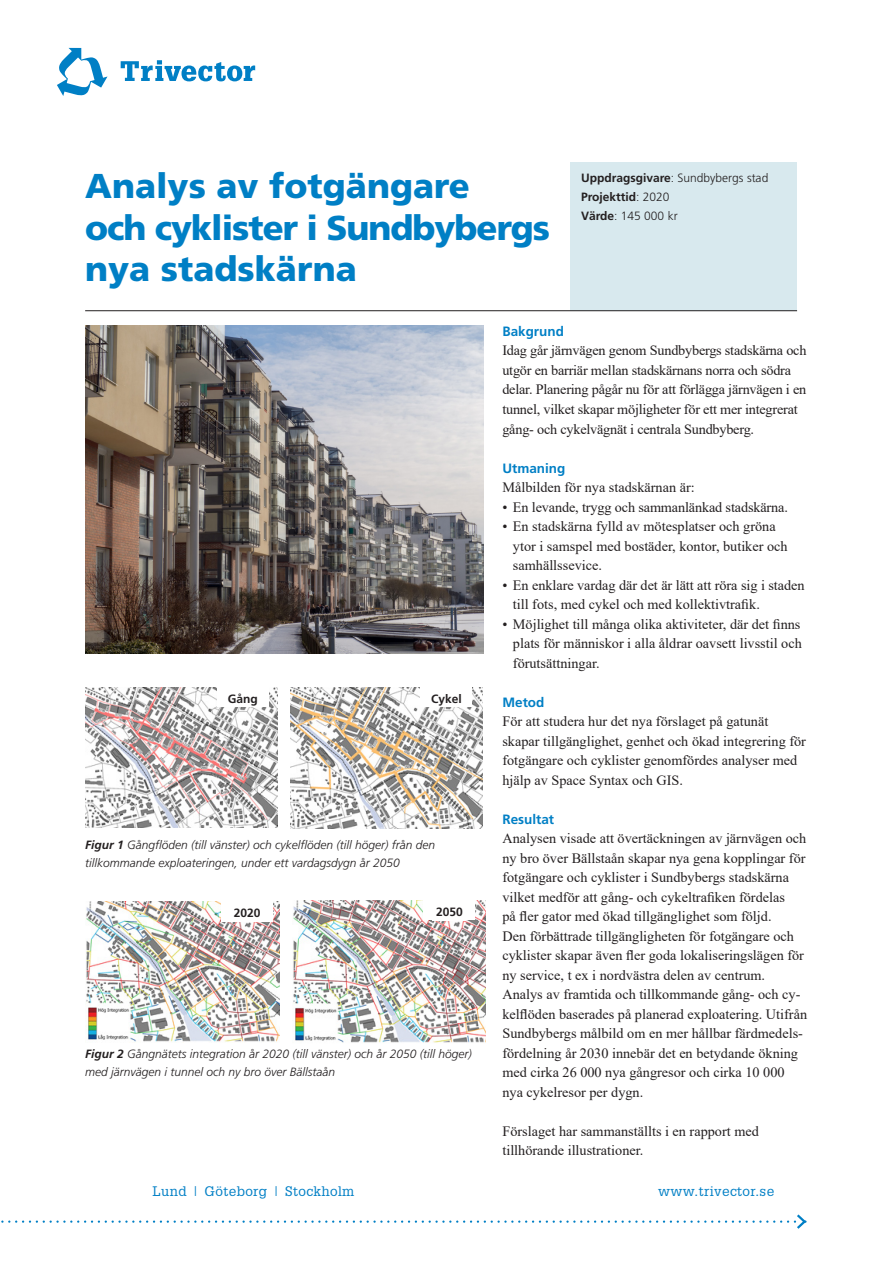
<style>
.page{position:relative;width:893px;height:1263px;background:#fff}
.page>*{position:absolute;margin:0;border:0;box-sizing:border-box;transform-origin:0 0}
.HuvRubrik_vänsterstä{font:900 34.5px/41.4px "Frutiger LT Std";color:#007fc5}
.Brödtext_TimesNR{font:14.25px/19.5px "Times New Roman";color:#231f20}
.Trafik_Processer_IT{font:13.5px "Glypha LT Std";letter-spacing:.03em;color:#007fc5}
.Mellanrubrik_blå{font:700 13.5px "Frutiger";color:#007fc5}
.Brödtext_TimesNR-2{font:700 13.5px "Frutiger LT Std";color:#007fc5}
.Brödtext_TimesNR-3{font:700 13.5px "Frutiger";color:#007fc5}
.Bildtext_insida{font:italic 300 12px/18px "Frutiger";color:#231f20}
.Fakta_rubrik_neg__pl{font:italic 300 12px/18px "Frutiger";color:#231f20}
.t1{font:300 12px "Frutiger";color:#231f20}
.t2{font:700 12px "Frutiger";color:#231f20}
.s1{font-weight:700}
.s2{font-weight:300}
</style>
<div class="page">
<svg style="left:1px;top:1214px;width:806px;height:15px"></svg>
<svg style="left:57px;top:48px;width:50px;height:48px"></svg>
<svg style="left:121px;top:60px;width:134px;height:21px"></svg>
<div style="left:570px;top:162px;width:227px;height:148px;background:#d8e9ee"></div>
<hr style="left:85px;top:310px;width:712px;height:1px;background:#231f20">
<img style="left:85px;top:688px;width:192px;height:140px">
<img style="left:290px;top:688px;width:192px;height:140px">
<div style="left:217px;top:687px;width:52px;height:20px;background:#fff"></div>
<div style="left:421px;top:687px;width:51px;height:20px;background:#fff"></div>
<img style="left:86px;top:902px;width:194px;height:140px">
<img style="left:293px;top:901px;width:193px;height:142px">
<div style="left:221px;top:901px;width:52px;height:21px;background:#fff"></div>
<div style="left:423px;top:900px;width:52px;height:20px;background:#fff"></div>
<img style="left:85px;top:326px;width:398px;height:327px">
<p class="HuvRubrik_vänsterstä" style="left:85px;top:165px;width:467px">Analys av fotgängare<br>och cyklister i Sundbybergs nya stadskärna</p>
<p class="t1" style="left:581px;top:171px;width:189px"><span class="s1">Uppdragsgivare</span>: Sundbybergs stad</p>
<p class="t2" style="left:581px;top:190px;width:90px">Projekttid<span class="s2">: 2020</span></p>
<p class="t1" style="left:581px;top:209px;width:98px"><span class="s1">Värde</span>: 145 000 kr</p>
<p class="t2" style="left:228px;top:692px;width:31px">Gång</p>
<p class="t2" style="left:431px;top:692px;width:32px">Cykel</p>
<p class="Bildtext_insida" style="left:85px;top:836px;width:352px"><span class="s1">Figur 1</span> Gångflöden (till vänster) och cykelflöden (till höger) från den tillkommande exploateringen, under ett vardagsdygn år 2050</p>
<p class="t2" style="left:234px;top:906px;width:28px">2020</p>
<p class="t2" style="left:436px;top:904px;width:28px">2050</p>
<p class="Fakta_rubrik_neg__pl" style="left:85px;top:1044px;width:388px"><span class="s1">Figur 2</span> Gångnätets integration år 2020 (till vänster) och år 2050 (till höger) med järnvägen i tunnel och ny bro över Bällstaån</p>
<p class="Brödtext_TimesNR-2" style="left:502px;top:323px;width:63px">Bakgrund</p>
<p class="Brödtext_TimesNR" style="left:502px;top:340px;width:306px">Idag går järnvägen genom Sundbybergs stadskärna och utgör en barriär mellan stadskärnans norra och södra delar. Planering pågår nu för att förlägga järnvägen i en tunnel, vilket skapar möjligheter för ett mer integrerat gång- och cykelvägnät i centrala Sundbyberg.</p>
<p class="Brödtext_TimesNR-3" style="left:502px;top:460px;width:65px">Utmaning</p>
<p class="Brödtext_TimesNR" style="left:502px;top:477px;width:194px">Målbilden för nya stadskärnan är:</p>
<p class="Brödtext_TimesNR" style="left:502px;top:496px;width:287px">• En levande, trygg och sammanlänkad stadskärna.</p>
<p class="Brödtext_TimesNR" style="left:513px;top:516px;width:276px;text-indent:-11px">• En stadskärna fylld av mötesplatser och gröna ytor i samspel med bostäder, kontor, butiker och samhällssevice.</p>
<p class="Brödtext_TimesNR" style="left:513px;top:574px;width:293px;text-indent:-10px">• En enklare vardag där det är lätt att röra sig i staden till fots, med cykel och med kollektivtrafik.</p>
<p class="Brödtext_TimesNR" style="left:513px;top:613px;width:290px;text-align:justify;text-indent:-11px">• Möjlighet till många olika aktiviteter, där det finns plats för människor i alla åldrar oavsett livsstil och förutsättningar.</p>
<p class="Mellanrubrik_blå" style="left:502px;top:694px;width:43px">Metod</p>
<p class="Brödtext_TimesNR" style="left:502px;top:711px;width:305px">För att studera hur det nya förslaget på gatunät skapar tillgänglighet, genhet och ökad integrering för fotgängare och cyklister genomfördes analyser med hjälp av Space Syntax och GIS.</p>
<p class="Mellanrubrik_blå" style="left:502px;top:811px;width:53px">Resultat</p>
<p class="Brödtext_TimesNR" style="left:502px;top:828px;width:305px">Analysen visade att övertäckningen av järnvägen och ny bro över Bällstaån skapar nya gena kopplingar för fotgängare och cyklister i Sundbybergs stadskärna vilket medför att gång- och cykeltrafiken fördelas<br>på fler gator med ökad tillgänglighet som följd.<br>Den förbättrade tillgängligheten för fotgängare och cyklister skapar även fler goda lokaliseringslägen för ny service, t ex i nordvästra delen av centrum.</p>
<p class="Brödtext_TimesNR" style="left:502px;top:984px;width:306px">Analys av framtida och tillkommande gång- och cy&shy;kelflöden baserades på planerad exploatering. Utifrån Sundbybergs målbild om en mer hållbar färdmedels&shy;fördelning år 2030 innebär det en betydande ökning med cirka 26 000 nya gångresor och cirka 10 000 nya cykelresor per dygn.</p>
<p class="Brödtext_TimesNR" style="left:502px;top:1120px;width:258px">Förslaget har sammanställts i en rapport med tillhörande illustrationer.</p>
<p class="Trafik_Processer_IT" style="left:152px;top:1183px;width:203px">Lund | Göteborg | Stockholm</p>
<p class="Trafik_Processer_IT" style="left:658px;top:1183px;width:118px">www.trivector.se</p>
</div>
